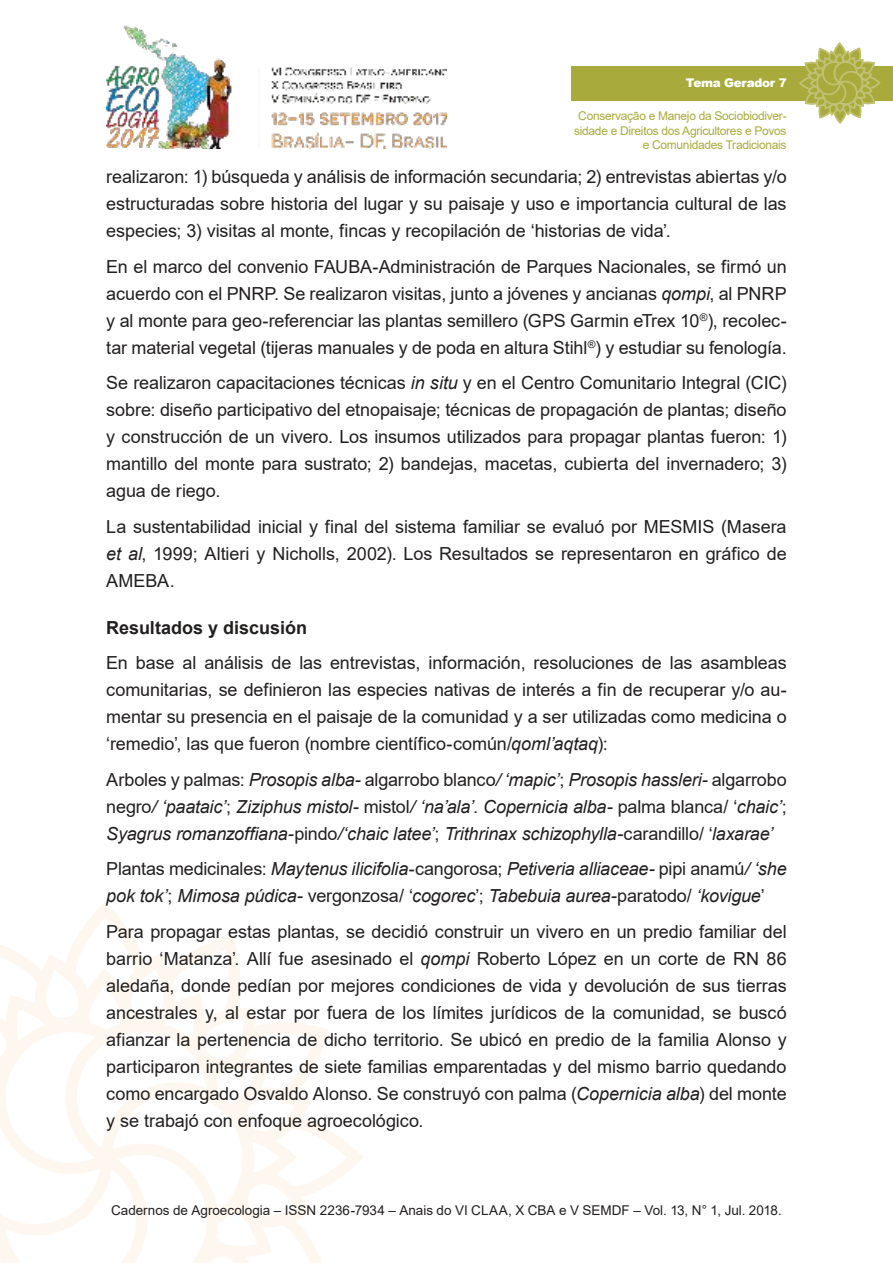
<style>
.page{position:relative;width:893px;height:1263px;background:#fff}
.page>*{position:absolute;margin:0;border:0;box-sizing:border-box;transform-origin:0 0}
.t1{font:18px/27px "Arial";letter-spacing:-.005em;color:#221f1f;text-align:justify}
.t2{font:italic 18px/27px "Arial";letter-spacing:-.01em;color:#221f1f;text-align:justify}
.t3{font:700 18px "Arial";color:#221f1f}
.t4{font:13.5px "Arial";color:#221f1f}
.t5{font:12px/14.4px "Arial";letter-spacing:-.025em;color:#a8ab3c;text-align:right}
.t6{font:900 12px "Arial";letter-spacing:-.025em;color:#fff}
.s1{font-style:italic}
.s2{font-style:normal}
</style>
<div class="page">
<img style="left:106px;top:25px;width:340px;height:124px">
<svg style="left:0;top:910px;width:363px;height:353px"></svg>
<div style="left:571px;top:66px;width:322px;height:34px;background:#a8ab3c"></div>
<svg style="left:798px;top:43px;width:83px;height:81px"></svg>
<p class="t6" style="left:686px;top:76px;width:102px">Tema Gerador 7</p>
<p class="t5" style="left:574px;top:110px;width:214px">Conservação e Manejo da Sociobiodiver&shy;sidade e Direitos dos Agricultores e Povos e Comunidades Tradicionais</p>
<p class="t1" style="left:106px;top:165px;width:682px">realizaron: 1) búsqueda y análisis de información secundaria; 2) entrevistas abiertas y/o estructuradas sobre historia del lugar y su paisaje y uso e importancia cultural de las especies; 3) visitas al monte, fincas y recopilación de ‘historias de vida’.</p>
<p class="t1" style="left:106px;top:255px;width:682px">En el marco del convenio FAUBA-Administración de Parques Nacionales, se firmó un acuerdo con el PNRP. Se realizaron visitas, junto a jóvenes y ancianas <span class="s1">qompi</span>, al PNRP y al monte para geo-referenciar las plantas semillero (GPS Garmin eTrex 10<sup>®</sup>), recolec&shy;tar material vegetal (tijeras manuales y de poda en altura Stihl<sup>®</sup>) y estudiar su fenología.</p>
<p class="t1" style="left:106px;top:371px;width:682px">Se realizaron capacitaciones técnicas <span class="s1">in situ</span> y en el Centro Comunitario Integral (CIC) sobre: diseño participativo del etnopaisaje; técnicas de propagación de plantas; diseño y construcción de un vivero. Los insumos utilizados para propagar plantas fueron: 1) mantillo del monte para sustrato; 2) bandejas, macetas, cubierta del invernadero; 3) agua de riego.</p>
<p class="t1" style="left:106px;top:515px;width:682px">La sustentabilidad inicial y final del sistema familiar se evaluó por MESMIS (Masera <span class="s1">et al</span>, 1999; Altieri y Nicholls, 2002). Los Resultados se representaron en gráfico de AMEBA.</p>
<p class="t3" style="left:106px;top:621px;width:202px">Resultados y discusión</p>
<p class="t1" style="left:106px;top:651px;width:682px">En base al análisis de las entrevistas, información, resoluciones de las asambleas comunitarias, se definieron las especies nativas de interés a fin de recuperar y/o au&shy;mentar su presencia en el paisaje de la comunidad y a ser utilizadas como medicina o ‘remedio’, las que fueron (nombre científico-común/<span class="s1">qoml’aqtaq</span>):</p>
<p class="t2" style="left:106px;top:768px;width:682px"><span class="s2">Arboles y palmas:</span> Prosopis alba- <span class="s2">algarrobo blanco</span>/ ‘mapic’<span class="s2">;</span> Prosopis hassleri- <span class="s2">algarrobo negro</span>/ ‘paataic’<span class="s2">;</span> Ziziphus mistol- <span class="s2">mistol</span>/ ‘na’ala’<span class="s2">.</span> Copernicia alba- <span class="s2">palma blanca/ ‘</span>chaic’<span class="s2">; </span>Syagrus romanzoffiana-<span class="s2">pindo</span>/‘chaic latee’<span class="s2">;</span> Trithrinax schizophylla-<span class="s2">carandillo/ ‘</span>laxarae’</p>
<p class="t2" style="left:106px;top:857px;width:682px"><span class="s2">Plantas medicinales:</span> Maytenus ilicifolia<span class="s2">-cangorosa;</span> Petiveria alliaceae- <span class="s2">pipi anamú</span>/ ‘she pok tok’<span class="s2">;</span> Mimosa púdica- <span class="s2">vergonzosa/ ‘</span>cogorec<span class="s2">’;</span> Tabebuia aurea-<span class="s2">paratodo/</span> ‘kovigue<span class="s2">’</span></p>
<p class="t1" style="left:106px;top:920px;width:682px">Para propagar estas plantas, se decidió construir un vivero en un predio familiar del barrio ‘Matanza’. Allí fue asesinado el <span class="s1">qompi</span> Roberto López en un corte de RN 86 aledaña, donde pedían por mejores condiciones de vida y devolución de sus tierras ancestrales y, al estar por fuera de los límites jurídicos de la comunidad, se buscó afianzar la pertenencia de dicho territorio. Se ubicó en predio de la familia Alonso y participaron integrantes de siete familias emparentadas y del mismo barrio quedando como encargado Osvaldo Alonso. Se construyó con palma (<span class="s1">Copernicia alba</span>) del monte y se trabajó con enfoque agroecológico.</p>
<p class="t4" style="left:111px;top:1205px;width:672px">Cadernos de Agroecologia – ISSN 2236-7934 – Anais do VI CLAA, X CBA e V SEMDF – Vol. 13, N° 1, Jul. 2018.</p>
</div>
